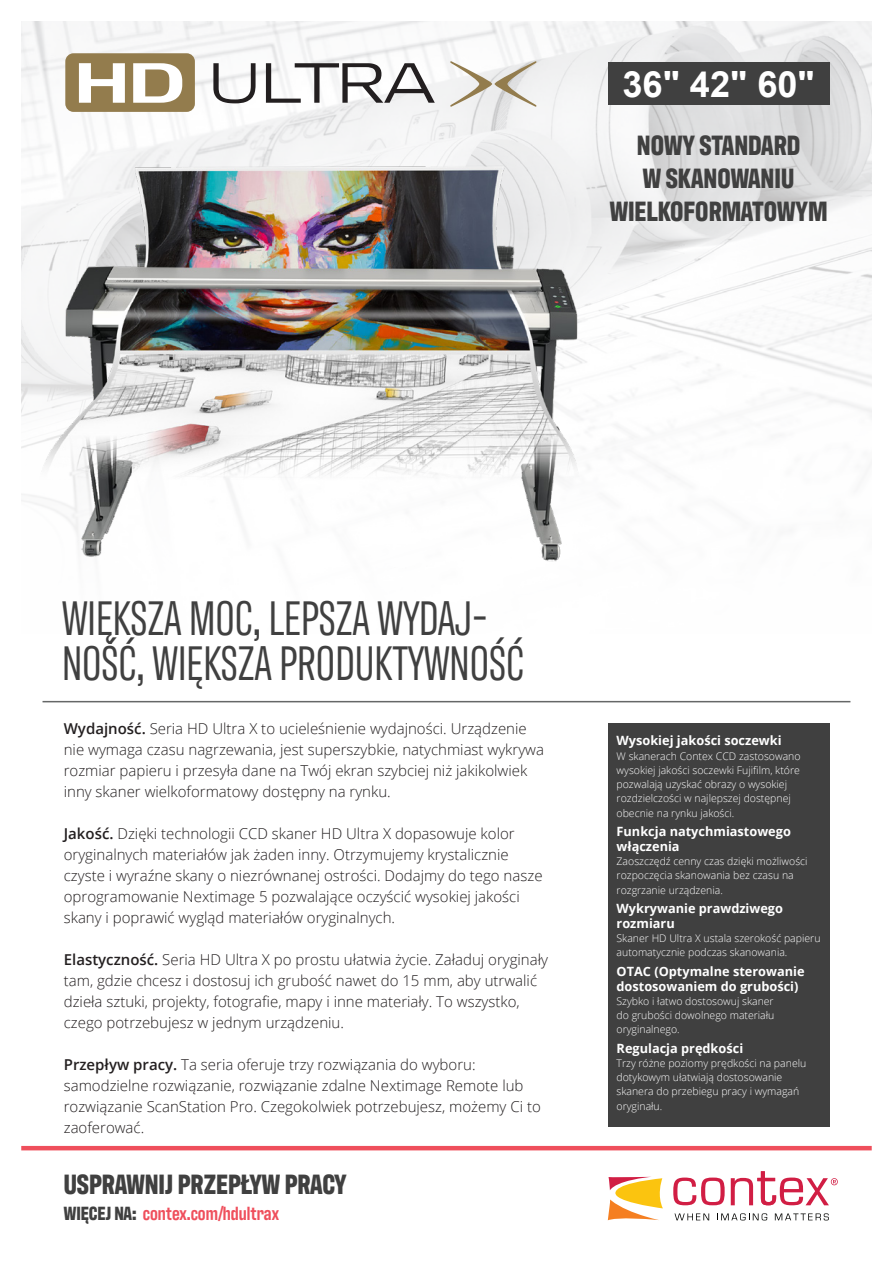
<style>
.page{position:relative;width:893px;height:1263px;background:#fff}
.page>*{position:absolute;margin:0;border:0;box-sizing:border-box;transform-origin:0 0}
.Headline{font:49.5px/45px "Antarctican Headline";color:#404040}
.t1{font:700 36.15px "Arial";color:#fff}
.Call_out_lines{font:700 28.5px/33px "Antarctican Headline";color:#404040;text-align:center}
.t2{font:600 19.5px "Antarctican Headline";color:#ef4f5c}
.Copy{font:300 15px/21px "Open Sans";color:#231f20}
.Features_headline{font:700 12.75px/15px "Open Sans";color:#fff}
.Features_brød{font:300 10.5px/14.2px "Open Sans";color:#fff}
.s1{font-weight:600}
.s2{font-weight:700;color:#404040}
</style>
<div class="page">
<img style="left:21px;top:21px;width:851px;height:456px">
<img style="left:21px;top:122px;width:604px;height:440px">
<div style="left:65px;top:53px;width:130px;height:59px;background:#937c4d;border-radius:8px"></div>
<svg style="left:79px;top:63px;width:46px;height:40px"></svg>
<svg style="left:133px;top:63px;width:49px;height:40px"></svg>
<svg style="left:213px;top:63px;width:43px;height:40px"></svg>
<svg style="left:266px;top:63px;width:169px;height:40px"></svg>
<svg style="left:450px;top:61px;width:87px;height:46px"></svg>
<div style="left:608px;top:723px;width:221px;height:404px;background:#404040"></div>
<hr style="left:43px;top:701px;width:807px;height:1px;background:#656767">
<div style="left:608px;top:63px;width:221px;height:42px;background:#404040"></div>
<hr style="left:21px;top:1146px;width:851px;height:4px;background:#ef4f5c">
<svg style="left:673px;top:1177px;width:52px;height:28px"></svg>
<svg style="left:608px;top:1177px;width:55px;height:43px"></svg>
<svg style="left:674px;top:1213px;width:35px;height:7px"></svg>
<svg style="left:717px;top:1213px;width:50px;height:7px"></svg>
<svg style="left:775px;top:1213px;width:54px;height:7px"></svg>
<svg style="left:731px;top:1171px;width:107px;height:34px"></svg>
<p class="t1" style="left:622px;top:59px;width:194px">36" 42" 60"</p>
<p class="Call_out_lines" style="left:610px;top:126px;width:219px">NOWY STANDARD<br>W SKANOWANIU<br>WIELKOFORMATOWYM</p>
<p class="Headline" style="left:62px;top:593px;width:463px">WIĘKSZA MOC, LEPSZA WYDAJ-<br>NOŚĆ, WIĘKSZA PRODUKTYWNOŚĆ</p>
<p class="Copy" style="left:64px;top:718px;width:482px"><span class="s1">Wydajność.</span> Seria HD Ultra X to ucieleśnienie wydajności. Urządzenie nie wymaga czasu nagrzewania, jest superszybkie, natychmiast wykrywa rozmiar papieru i przesyła dane na Twój ekran szybciej niż jakikolwiek inny skaner wielkoformatowy dostępny na rynku.</p>
<p class="Copy" style="left:64px;top:823px;width:480px"><span class="s1">Jakość.</span> Dzięki technologii CCD skaner HD Ultra X dopasowuje kolor oryginalnych materiałów jak żaden inny. Otrzymujemy krystalicznie czyste i wyraźne skany o niezrównanej ostrości. Dodajmy do tego nasze oprogramowanie Nextimage 5 pozwalające oczyścić wysokiej jakości skany i poprawić wygląd materiałów oryginalnych.</p>
<p class="Copy" style="left:64px;top:949px;width:486px"><span class="s1">Elastyczność.</span> Seria HD Ultra X po prostu ułatwia życie. Załaduj oryginały tam, gdzie chcesz i dostosuj ich grubość nawet do 15 mm, aby utrwalić dzieła sztuki, projekty, fotografie, mapy i inne materiały. To wszystko, czego potrzebujesz w jednym urządzeniu.</p>
<p class="Copy" style="left:64px;top:1054px;width:479px"><span class="s1">Przepływ pracy.</span> Ta seria oferuje trzy rozwiązania do wyboru: samodzielne rozwiązanie, rozwiązanie zdalne Nextimage Remote lub rozwiązanie ScanStation Pro. Czegokolwiek potrzebujesz, możemy Ci to zaoferować.</p>
<p class="Call_out_lines" style="left:64px;top:1166px;width:285px">USPRAWNIJ PRZEPŁYW PRACY</p>
<p class="t2" style="left:64px;top:1200px;width:217px"><span class="s2">WIĘCEJ NA:</span> contex.com/hdultrax</p>
<p class="Features_headline" style="left:617px;top:733px;width:167px">Wysokiej jakości soczewki</p>
<p class="Features_brød" style="left:617px;top:748px;width:185px">W skanerach Contex CCD zastosowano wysokiej jakości soczewki Fujifilm, które pozwalają uzyskać obrazy o wysokiej rozdzielczości w najlepszej dostępnej obecnie na rynku jakości.</p>
<p class="Features_headline" style="left:617px;top:823px;width:176px">Funkcja natychmiastowego włączenia</p>
<p class="Features_brød" style="left:617px;top:854px;width:193px">Zaoszczędź cenny czas dzięki możliwości rozpoczęcia skanowania bez czasu na rozgrzanie urządzenia.</p>
<p class="Features_headline" style="left:617px;top:900px;width:168px">Wykrywanie prawdziwego rozmiaru</p>
<p class="Features_brød" style="left:617px;top:931px;width:205px">Skaner HD Ultra X ustala szerokość papieru automatycznie podczas skanowania.</p>
<p class="Features_headline" style="left:617px;top:963px;width:189px">OTAC (Optymalne sterowanie dostosowaniem do grubości)</p>
<p class="Features_brød" style="left:617px;top:994px;width:159px;text-align:justify">Szybko i łatwo dostosowuj skaner do grubości dowolnego materiału oryginalnego.</p>
<p class="Features_headline" style="left:617px;top:1040px;width:128px">Regulacja prędkości</p>
<p class="Features_brød" style="left:617px;top:1056px;width:191px">Trzy różne poziomy prędkości na panelu dotykowym ułatwiają dostosowanie skanera do przebiegu pracy i wymagań oryginału.</p>
</div>
